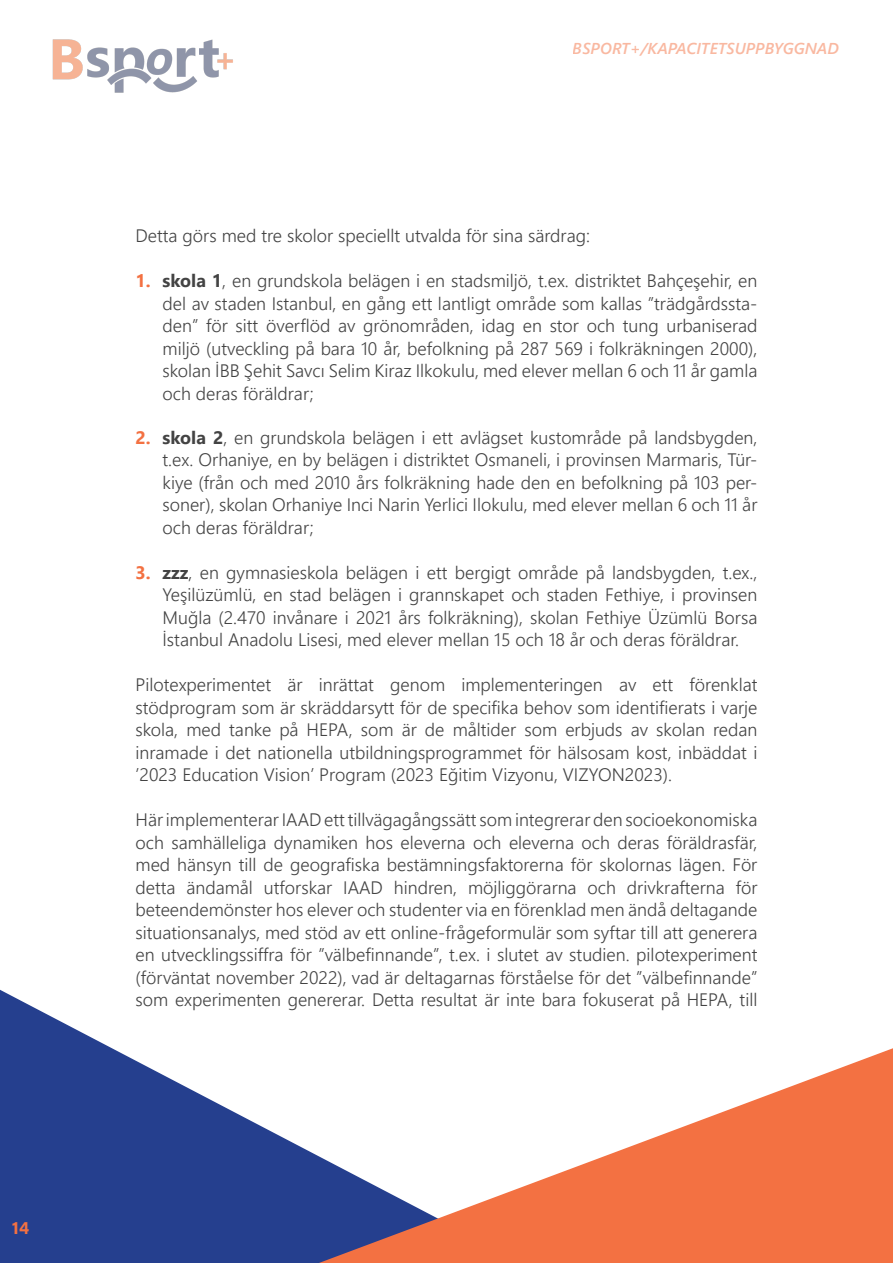
<style>
.page{position:relative;width:893px;height:1263px;background:#fff}
.page>*{position:absolute;margin:0;border:0;box-sizing:border-box;transform-origin:0 0}
.t1{font:300 18px/22.5px "Segoe UI";color:#434343;text-align:justify}
.t2{font:700 18px "Acumin Pro";color:#f37142}
.t3{font:italic 600 15.75px "Segoe UI";color:#f37142}
.s1{font-weight:700;color:#f37142}
.s2{font-weight:700}
</style>
<div class="page">
<svg style="left:0;top:990px;width:319px;height:273px;fill:#253f8e"></svg>
<svg style="left:319px;top:1048px;width:574px;height:215px"></svg>
<img style="left:52px;top:39px;width:181px;height:54px">
<p class="t2" style="left:12px;top:1215px;width:19px">14</p>
<p class="t3" style="left:573px;top:34px;width:268px">BSPORT+/KAPACITETSUPPBYGGNAD</p>
<p class="t1" style="left:136px;top:223px;width:456px">Detta görs med tre skolor speciellt utvalda för sina särdrag:</p>
<p class="t1" style="left:163px;top:268px;width:596px;text-indent:-27px"><span class="s1">1.</span> <span class="s2">skola 1</span>, en grundskola belägen i en stadsmiljö, t.ex. distriktet Bahçeşehir, en del av staden Istanbul, en gång ett lantligt område som kallas ”trädgårdssta&shy;den” för sitt överflöd av grönområden, idag en stor och tung urbaniserad miljö (utveckling på bara 10 år, befolkning på 287 569 i folkräkningen 2000), skolan İBB Şehit Savcı Selim Kiraz Ilkokulu, med elever mellan 6 och 11 år gamla och deras föräldrar;</p>
<p class="t1" style="left:163px;top:424px;width:596px;text-indent:-27px"><span class="s1">2.</span> <span class="s2">skola 2</span>, en grundskola belägen i ett avlägset kustområde på landsbygden, t.ex. Orhaniye, en by belägen i distriktet Osmaneli, i provinsen Marmaris, Tür&shy;kiye (från och med 2010 års folkräkning hade den en befolkning på 103 per&shy;soner), skolan Orhaniye Inci Narin Yerlici Ilokulu, med elever mellan 6 och 11 år och deras föräldrar;</p>
<p class="t1" style="left:163px;top:559px;width:596px;text-indent:-27px"><span class="s1">3.</span> <span class="s2">zzz</span>, en gymnasieskola belägen i ett bergigt område på landsbygden, t.ex., Yeşilüzümlü, en stad belägen i grannskapet och staden Fethiye, i provinsen Muğla (2.470 invånare i 2021 års folkräkning), skolan Fethiye Üzümlü Borsa İstanbul Anadolu Lisesi, med elever mellan 15 och 18 år och deras föräldrar.</p>
<p class="t1" style="left:136px;top:672px;width:623px">Pilotexperimentet är inrättat genom implementeringen av ett förenklat stödprogram som är skräddarsytt för de specifika behov som identifierats i varje skola, med tanke på HEPA, som är de måltider som erbjuds av skolan redan inramade i det nationella utbildningsprogrammet för hälsosam kost, inbäddat i ’2023 Education Vision’ Program (2023 Eğitim Vizyonu, VIZYON2023).</p>
<p class="t1" style="left:136px;top:807px;width:623px">Här implementerar IAAD ett tillvägagångssätt som integrerar den socioekonomiska och samhälleliga dynamiken hos eleverna och eleverna och deras föräldrasfär, med hänsyn till de geografiska bestämningsfaktorerna för skolornas lägen. För detta ändamål utforskar IAAD hindren, möjliggörarna och drivkrafterna för beteendemönster hos elever och studenter via en förenklad men ändå deltagande situationsanalys, med stöd av ett online-frågeformulär som syftar till att generera en utvecklingssiffra för ”välbefinnande”, t.ex. i slutet av studien. pilotexperiment (förväntat november 2022), vad är deltagarnas förståelse för det ”välbefinnande” som experimenten genererar. Detta resultat är inte bara fokuserat på HEPA, till</p>
</div>
